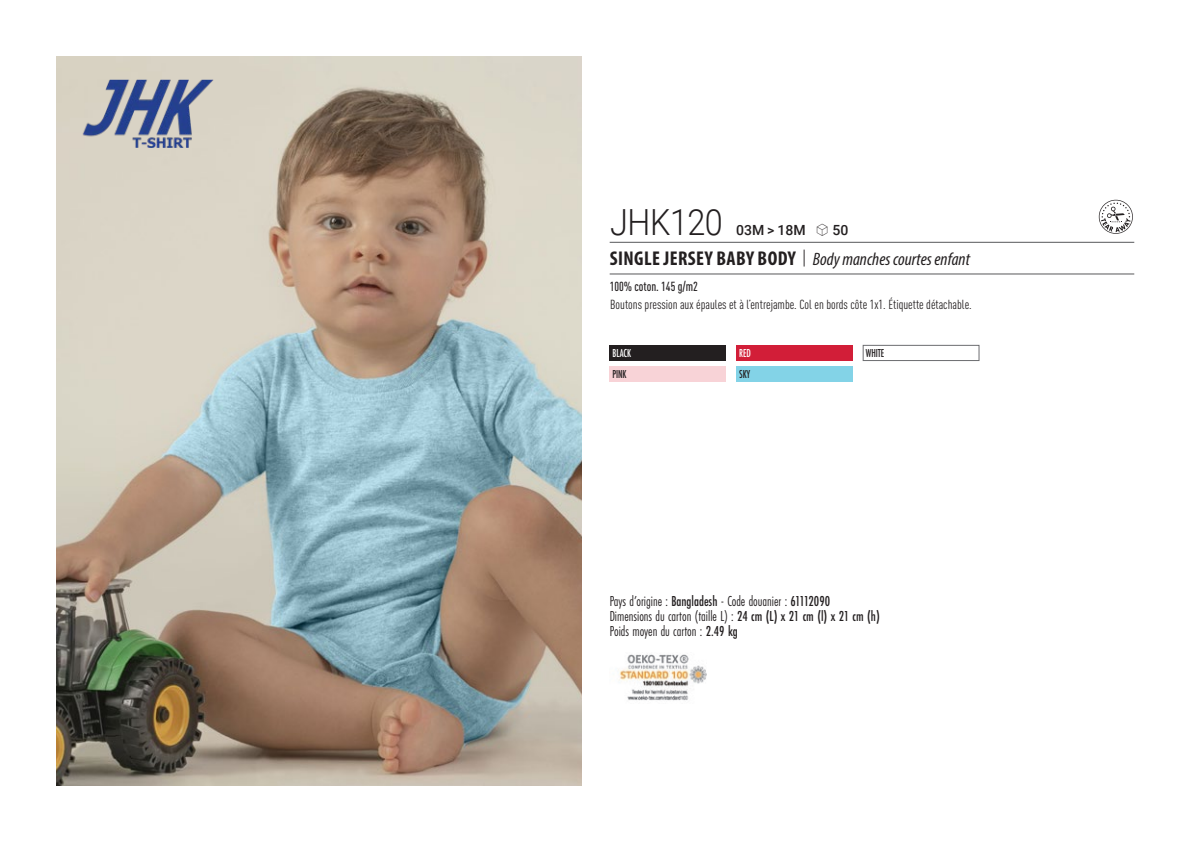
<style>
.page{position:relative;width:1191px;height:842px;background:#fff}
.page>*{position:absolute;margin:0;border:0;box-sizing:border-box;transform-origin:0 0}
.t1{font:300 36px "Roboto";letter-spacing:-.015em;color:#231f20;scale:.9 1}
.t2{font:italic 18px "Myriad Variable Concept";color:#231f20}
.t3{font:15px "Futura PT Cond";color:#231f20;scale:.95 1}
.t4{font:500 14px "Roboto";letter-spacing:.005em;color:#231f20}
.t5{font:condensed 13px "DIN Pro";color:#231f20}
.grammage_2020{font:500 condensed 13px "DIN Pro";color:#231f20;scale:.95 1}
.Coloris_nuancier_bla{font:500 12px "Futura PT Cond";letter-spacing:-.01em;color:#fff;scale:.9 1}
.Coloris_nuancier{font:500 12px "Futura PT Cond";letter-spacing:-.01em;color:#231f20;scale:.9 1}
.Coloris_nuancier_bla-2{font:500 12px "Futura PT Cond";color:#231f20;scale:.9 1}
.s1{font-family:"Linotype Shapeshifter";font-weight:400;font-size:16px}
.s2{font-family:"Myriad Pro";font-weight:700;font-style:normal;font-stretch:condensed;font-size:20px}
.s3{font-family:"Roboto Condensed";font-weight:300;font-style:normal;font-size:20px}
.s4{font-weight:500}
</style>
<div class="page">
<img style="left:57px;top:57px;width:524px;height:728px">
<img style="left:79px;top:79px;width:136px;height:68px">
<div style="left:609px;top:345px;width:117px;height:16px;background:#231f20"></div>
<div style="left:609px;top:367px;width:117px;height:15px;background:#f8d3d7"></div>
<div style="left:736px;top:345px;width:116px;height:16px;background:#d21e38"></div>
<div style="left:736px;top:367px;width:116px;height:15px;background:#83d3e7"></div>
<div style="left:863px;top:345px;width:116px;height:16px;background:#fff;border:1px solid #6c6d70"></div>
<svg style="left:1098px;top:200px;width:34px;height:34px"></svg>
<img style="left:619px;top:654px;width:87px;height:47px">
<hr style="left:609px;top:242px;width:525px;height:1px;background:#57585a">
<hr style="left:609px;top:274px;width:525px;height:1px;background:#57585a">
<p class="t1" style="left:610px;top:197px;width:127px">JHK120</p>
<p class="t4" style="left:736px;top:220px;width:114px">03M &gt; 18M <span class="s1">S</span> 50</p>
<p class="t2" style="left:610px;top:249px;width:362px"><span class="s2">SINGLE JERSEY BABY BODY</span> <span class="s3">|</span> Body manches courtes enfant</p>
<p class="grammage_2020" style="left:609px;top:277px;width:94px">100% coton. 145 g/m2</p>
<p class="t5" style="left:610px;top:295px;width:363px">Boutons pression aux épaules et à l’entrejambe. Col en bords côte 1x1. Étiquette détachable.</p>
<p class="Coloris_nuancier_bla" style="left:612px;top:346px;width:22px">BLACK</p>
<p class="Coloris_nuancier_bla-2" style="left:612px;top:367px;width:17px">PINK</p>
<p class="Coloris_nuancier_bla" style="left:739px;top:346px;width:15px">RED</p>
<p class="Coloris_nuancier" style="left:739px;top:367px;width:14px">SKY</p>
<p class="Coloris_nuancier" style="left:866px;top:346px;width:22px">WHITE</p>
<p class="t3" style="left:609px;top:592px;width:234px">Pays d’origine : <span class="s4">Bangladesh</span> - Code douanier : <span class="s4">61112090</span></p>
<p class="t3" style="left:609px;top:607px;width:286px">Dimensions du carton (taille L) : <span class="s4">24 cm (L) x 21 cm (l) x 21 cm (h)</span></p>
<p class="t3" style="left:609px;top:622px;width:136px">Poids moyen du carton : <span class="s4">2.49 kg</span></p>
</div>
